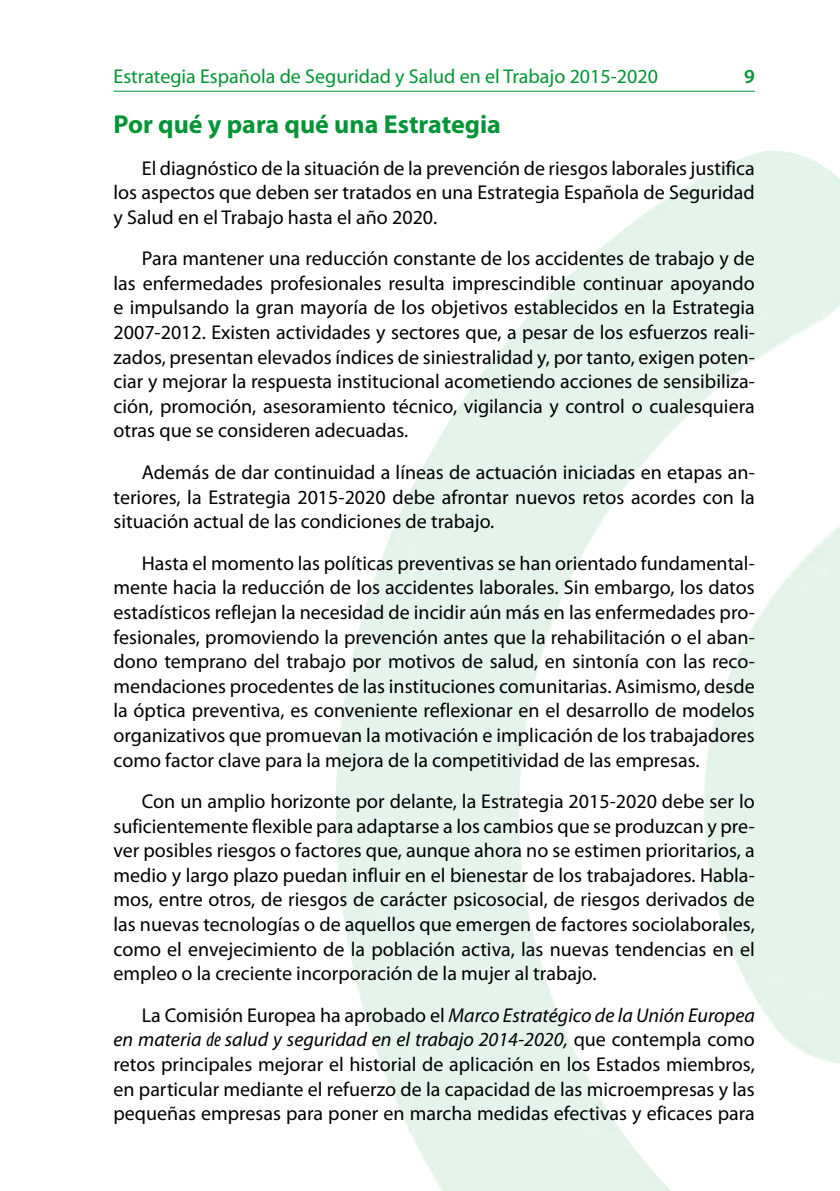
<style>
.page{position:relative;width:840px;height:1191px;background:#fff}
.page>*{position:absolute;margin:0;border:0;box-sizing:border-box;transform-origin:0 0}
.Título_1{font:700 26px "Myriad Pro";color:#009534}
.Texto{font:20px/24.6px "Myriad Pro";color:#000;text-align:justify}
.t1{font:20px "Myriad Pro";color:#009534}
.t2{font:600 20px "Myriad Pro";color:#009534}
.s1{font-style:italic}
.s2{font-style:italic;font-stretch:condensed}
</style>
<div class="page">
<hr style="left:113px;top:91px;width:641px;height:1px;background:#009534">
<p class="t1" style="left:113px;top:64px;width:545px">Estrategia Española de Seguridad y Salud en el Trabajo 2015-2020</p>
<p class="t2" style="left:743px;top:63px;width:12px">9</p>
<h1 class="Título_1" style="left:113px;top:107px;width:389px">Por qué y para qué una Estrategia</h1>
<p class="Texto" style="left:113px;top:155px;width:642px;text-indent:28px">El diagnóstico de la situación de la prevención de riesgos laborales justifica los aspectos que deben ser tratados en una Estrategia Española de Seguridad y Salud en el Trabajo hasta el año 2020.</p>
<p class="Texto" style="left:113px;top:246px;width:642px;text-indent:28px">Para mantener una reducción constante de los accidentes de trabajo y de las enfermedades profesionales resulta imprescindible continuar apoyando e impulsando la gran mayoría de los objetivos establecidos en la Estrategia 2007-2012. Existen actividades y sectores que, a pesar de los esfuerzos reali&shy;zados, presentan elevados índices de siniestralidad y, por tanto, exigen poten&shy;ciar y mejorar la respuesta institucional acometiendo acciones de sensibiliza&shy;ción, promoción, asesoramiento técnico, vigilancia y control o cualesquiera otras que se consideren adecuadas.</p>
<p class="Texto" style="left:113px;top:460px;width:642px;text-indent:28px">Además de dar continuidad a líneas de actuación iniciadas en etapas an&shy;teriores, la Estrategia 2015-2020 debe afrontar nuevos retos acordes con la situación actual de las condiciones de trabajo.</p>
<p class="Texto" style="left:113px;top:550px;width:642px;text-indent:28px">Hasta el momento las políticas preventivas se han orientado fundamental&shy;mente hacia la reducción de los accidentes laborales. Sin embargo, los datos estadísticos reflejan la necesidad de incidir aún más en las enfermedades pro&shy;fesionales, promoviendo la prevención antes que la rehabilitación o el aban&shy;dono temprano del trabajo por motivos de salud, en sintonía con las reco&shy;mendaciones procedentes de las instituciones comunitarias. Asimismo, desde la óptica preventiva, es conveniente reflexionar en el desarrollo de modelos organizativos que promuevan la motivación e implicación de los trabajadores como factor clave para la mejora de la competitividad de las empresas.</p>
<p class="Texto" style="left:113px;top:788px;width:642px;text-indent:28px">Con un amplio horizonte por delante, la Estrategia 2015-2020 debe ser lo suficientemente flexible para adaptarse a los cambios que se produzcan y pre&shy;ver posibles riesgos o factores que, aunque ahora no se estimen prioritarios, a medio y largo plazo puedan influir en el bienestar de los trabajadores. Habla&shy;mos, entre otros, de riesgos de carácter psicosocial, de riesgos derivados de las nuevas tecnologías o de aquellos que emergen de factores sociolaborales, como el envejecimiento de la población activa, las nuevas tendencias en el empleo o la creciente incorporación de la mujer al trabajo.</p>
<p class="Texto" style="left:113px;top:1002px;width:642px;text-indent:28px">La Comisión Europea ha aprobado el <span class="s1">Marco Estratégico de la Unión Europea en materia</span> <span class="s2">de</span> <span class="s1">salud y seguridad en el trabajo 2014-2020,</span> que contempla como retos principales mejorar el historial de aplicación en los Estados miembros, en particular mediante el refuerzo de la capacidad de las microempresas y las pequeñas empresas para poner en marcha medidas efectivas y eficaces para</p>
</div>
